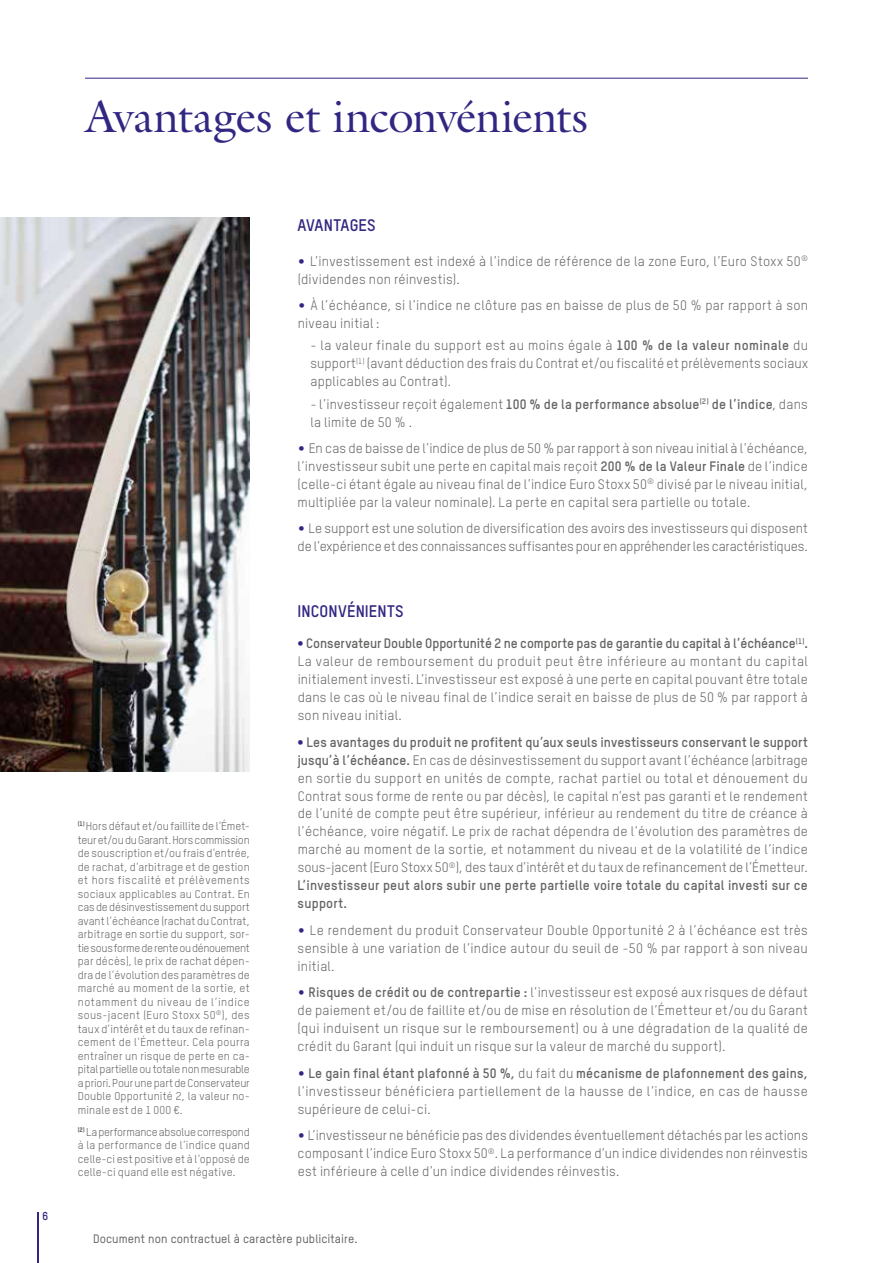
<style>
.page{position:relative;width:893px;height:1263px;background:#fff}
.page>*{position:absolute;margin:0;border:0;box-sizing:border-box;transform-origin:0 0}
.t1{font:45px "Galliard Std";letter-spacing:-.02em;color:#312783}
.t2{font:700 16.5px "TSTAR";letter-spacing:.01em;color:#312783}
.t3{font:13.5px/18px "TSTAR";letter-spacing:.015em;color:#646463;text-align:justify}
.t4{font:13.5px/18px "TSTAR";letter-spacing:-.005em;color:#646463}
.t5{font:500 12px "TSTAR";letter-spacing:.01em;color:#646463}
.t6{font:700 11.4px "TSTAR";color:#312783}
.t7{font:11.25px/13.5px "TSTAR";letter-spacing:.015em;color:#646463;text-align:justify}
.s1{font-family:"Galliard Std";color:#312783}
.s2{font-weight:700}
.s3{font-family:"Galliard Std";font-weight:700;color:#312783}
</style>
<div class="page">
<img style="left:0;top:218px;width:250px;height:554px">
<hr style="left:37px;top:1212px;width:2px;height:51px;background:#312783">
<hr style="left:85px;top:78px;width:723px;height:1px;background:#312783">
<p class="t6" style="left:43px;top:1209px;width:7px">6</p>
<h1 class="t1" style="left:85px;top:89px;width:505px">Avantages et inconvénients</h1>
<p class="t7" style="left:78px;top:819px;width:174px"><sup>(1)</sup> Hors défaut et/ou faillite de l’Émet&shy;teur et/ou du Garant. Hors commission de souscription et/ou frais d’entrée, de rachat, d’arbitrage et de gestion et hors fiscalité et prélèvements sociaux applicables au Contrat. En cas de désinvestissement du support avant l’échéance (rachat du Contrat, arbitrage en sortie du support, sor&shy;tie sous forme de rente ou dénouement par décès), le prix de rachat dépen&shy;dra de l’évolution des paramètres de marché au moment de la sortie, et notamment du niveau de l’indice sous-jacent (Euro Stoxx 50<sup>®</sup>), des taux d’intérêt et du taux de refinan&shy;cement de l’Émetteur. Cela pourra entraîner un risque de perte en ca&shy;pital partielle ou totale non mesurable a priori. Pour une part de Conservateur Double Opportunité 2, la valeur no&shy;minale est de 1 000 €.</p>
<p class="t7" style="left:78px;top:1125px;width:174px"><sup>(2)</sup> La performance absolue correspond à la performance de l’indice quand celle-ci est positive et à l’opposé de celle-ci quand elle est négative.</p>
<p class="t2" style="left:298px;top:215px;width:80px">AVANTAGES</p>
<p class="t3" style="left:298px;top:252px;width:512px"><span class="s1">•</span> L’investissement est indexé à l’indice de référence de la zone Euro, l’Euro Stoxx 50<sup>® </sup>(dividendes non réinvestis).</p>
<p class="t3" style="left:298px;top:296px;width:512px"><span class="s1">•</span> À l’échéance, si l’indice ne clôture pas en baisse de plus de 50 % par rapport à son niveau initial :</p>
<p class="t3" style="left:310px;top:336px;width:499px">- la valeur finale du support est au moins égale à <span class="s2">100 % de la valeur nominale</span> du support<sup>(1)</sup> (avant déduction des frais du Contrat et/ou fiscalité et prélèvements sociaux applicables au Contrat).</p>
<p class="t3" style="left:310px;top:395px;width:499px">- l’investisseur reçoit également <span class="s2">100 % de la performance absolue</span><sup>(2)</sup> <span class="s2">de l’indice</span>, dans la limite de 50 % .</p>
<p class="t3" style="left:298px;top:439px;width:512px"><span class="s1">•</span> En cas de baisse de l’indice de plus de 50 % par rapport à son niveau initial à l’échéance, l’investisseur subit une perte en capital mais reçoit <span class="s2">200 % de la Valeur Finale</span> de l’indice (celle-ci étant égale au niveau final de l’indice Euro Stoxx 50<sup>®</sup> divisé par le niveau initial, multipliée par la valeur nominale). La perte en capital sera partielle ou totale.</p>
<p class="t4" style="left:298px;top:519px;width:512px"><span class="s1">•</span> Le support est une solution de diversification des avoirs des investisseurs qui disposent de l’expérience et des connaissances suffisantes pour en appréhender les caractéristiques.</p>
<p class="t2" style="left:298px;top:601px;width:107px">INCONVÉNIENTS</p>
<p class="t3" style="left:298px;top:634px;width:512px"><span class="s3">•</span> <span class="s2">Conservateur Double Opportunité 2 ne comporte pas de garantie du capital à l’échéance</span><sup>(1)</sup><span class="s2">.<br></span>La valeur de remboursement du produit peut être inférieure au montant du capital initialement investi. L’investisseur est exposé à une perte en capital pouvant être totale dans le cas où le niveau final de l’indice serait en baisse de plus de 50 % par rapport à son niveau initial.</p>
<p class="t3" style="left:298px;top:733px;width:512px"><span class="s3">•</span> <span class="s2">Les avantages du produit ne profitent qu’aux seuls investisseurs conservant le support jusqu’à l’échéance.</span> En cas de désinvestissement du support avant l’échéance (arbitrage en sortie du support en unités de compte, rachat partiel ou total et dénouement du Contrat sous forme de rente ou par décès), le capital n’est pas garanti et le rendement de l’unité de compte peut être supérieur, inférieur au rendement du titre de créance à l’échéance, voire négatif. Le prix de rachat dépendra de l’évolution des paramètres de marché au moment de la sortie, et notamment du niveau et de la volatilité de l’indice sous-jacent (Euro Stoxx 50<sup>®</sup>), des taux d’intérêt et du taux de refinancement de l’Émetteur.<br><span class="s2">L’investisseur peut alors subir une perte partielle voire totale du capital investi sur ce support.</span></p>
<p class="t3" style="left:298px;top:921px;width:512px"><span class="s1">•</span> Le rendement du produit Conservateur Double Opportunité 2 à l’échéance est très sensible à une variation de l‘indice autour du seuil de -50 % par rapport à son niveau initial.</p>
<p class="t3" style="left:298px;top:983px;width:512px"><span class="s1">•</span> <span class="s2">Risques de crédit ou de contrepartie :</span> l’investisseur est exposé aux risques de défaut de paiement et/ou de faillite et/ou de mise en résolution de l’Émetteur et/ou du Garant (qui induisent un risque sur le remboursement) ou à une dégradation de la qualité de crédit du Garant (qui induit un risque sur la valeur de marché du support).</p>
<p class="t3" style="left:298px;top:1064px;width:512px"><span class="s1">•</span> <span class="s2">Le gain final étant plafonné à 50 %,</span> du fait du <span class="s2">mécanisme de plafonnement des gains, </span>l’investisseur bénéficiera partiellement de la hausse de l’indice, en cas de hausse supérieure de celui-ci.</p>
<p class="t3" style="left:298px;top:1126px;width:512px"><span class="s1">•</span> L’investisseur ne bénéficie pas des dividendes éventuellement détachés par les actions composant l’indice Euro Stoxx 50<sup>®</sup>. La performance d’un indice dividendes non réinvestis est inférieure à celle d’un indice dividendes réinvestis.</p>
<p class="t5" style="left:93px;top:1231px;width:266px">Document non contractuel à caractère publicitaire.</p>
</div>
